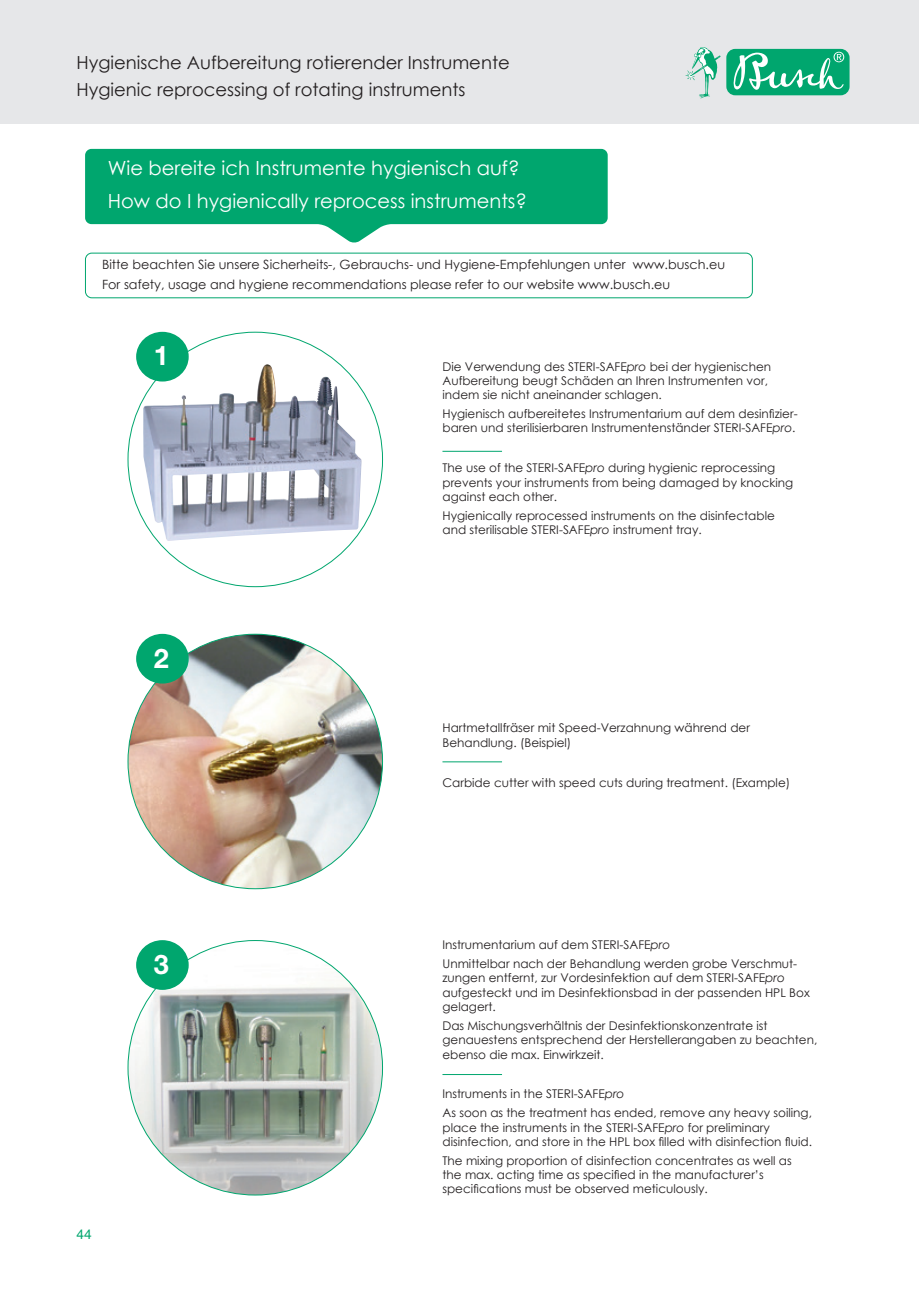
<style>
.page{position:relative;width:919px;height:1289px;background:#fff}
.page>*{position:absolute;margin:0;border:0;box-sizing:border-box;transform-origin:0 0}
.t1{font:700 27px "Helvetica Neue";color:#fff}
.t2{font:19.5px/33px "Century Gothic";color:#fff}
.t3{font:18px/27px "Century Gothic";color:#231f20}
.t4{font:13.5px "Helvetica";color:#00a66e}
.t5{font:12.75px/19.5px "Century Gothic";color:#231f20}
.t6{font:12px/14.4px "Century Gothic";color:#231f20}
.s1{font-style:italic}
</style>
<div class="page">
<div style="left:0;top:0;width:918px;height:123px;background:#e6e7e9"></div>
<div style="left:726px;top:49px;width:123px;height:46px;background:#00a66e;border-radius:9px"></div>
<svg style="left:733px;top:52px;width:111px;height:38px"></svg>
<svg style="left:685px;top:47px;width:35px;height:52px"></svg>
<div style="left:137px;top:332px;width:51px;height:49px;background:#00a66e;border-radius:50%"></div>
<div style="left:136px;top:332px;width:53px;height:49px;border:2px solid #00a66e;border-radius:50%"></div>
<img style="left:143px;top:365px;width:219px;height:176px">
<img style="left:128px;top:634px;width:254px;height:254px;border-radius:127px">
<div style="left:137px;top:634px;width:51px;height:48px;background:#00a66e;border-radius:50%"></div>
<div style="left:136px;top:634px;width:53px;height:49px;border:2px solid #00a66e;border-radius:50%"></div>
<img style="left:128px;top:940px;width:254px;height:254px;border-radius:127px">
<div style="left:137px;top:940px;width:51px;height:49px;background:#00a66e;border-radius:50%"></div>
<div style="left:136px;top:940px;width:53px;height:49px;border:2px solid #00a66e;border-radius:50%"></div>
<svg style="left:85px;top:149px;width:522px;height:94px;fill:#00a66e"></svg>
<div style="left:85px;top:253px;width:667px;height:45px;border:1px solid #00a66e;border-radius:6px"></div>
<hr style="left:442px;top:451px;width:60px;height:1px;background:#00a66e">
<hr style="left:442px;top:761px;width:60px;height:1px;background:#00a66e">
<hr style="left:442px;top:1074px;width:60px;height:1px;background:#00a66e">
<h3 class="t3" style="left:77px;top:48px;width:434px">Hygienische Aufbereitung rotierender Instrumente<br>Hygienic reprocessing of rotating instruments</h3>
<h2 class="t2" style="left:108px;top:151px;width:421px">Wie bereite ich Instrumente hygienisch auf?<br>How do I hygienically reprocess instruments?</h2>
<p class="t5" style="left:102px;top:255px;width:624px">Bitte beachten Sie unsere Sicherheits-, Gebrauchs- und Hygiene-Empfehlungen unter www.busch.eu<br>For safety, usage and hygiene recommendations please refer to our website www.busch.eu</p>
<h1 class="t1" style="left:154px;top:338px;width:17px">1</h1>
<h1 class="t1" style="left:154px;top:641px;width:17px">2</h1>
<h1 class="t1" style="left:154px;top:947px;width:17px">3</h1>
<p class="t4" style="left:77px;top:1226px;width:17px">44</p>
<p class="t6" style="left:442px;top:359px;width:330px">Die Verwendung des STERI-SAFE<span class="s1">pro</span> bei der hygienischen<br>Aufbereitung beugt Schäden an Ihren Instrumenten vor, indem sie nicht aneinander schlagen.</p>
<p class="t6" style="left:442px;top:406px;width:356px">Hygienisch aufbereitetes Instrumentarium auf dem desinfizier&shy;baren und sterilisierbaren Instrumentenständer STERI-SAFE<span class="s1">pro</span>.</p>
<p class="t6" style="left:442px;top:460px;width:352px">The use of the STERI-SAFE<span class="s1">pro</span> during hygienic reprocessing prevents your instruments from being damaged by knocking against each other.</p>
<p class="t6" style="left:442px;top:508px;width:334px">Hygienically reprocessed instruments on the disinfectable and sterilisable STERI-SAFE<span class="s1">pro</span> instrument tray.</p>
<p class="t6" style="left:442px;top:720px;width:309px">Hartmetallfräser mit Speed-Verzahnung während der<br>Behandlung. (Beispiel)</p>
<p class="t6" style="left:442px;top:774px;width:349px">Carbide cutter with speed cuts during treatment. (Example)</p>
<p class="t6" style="left:442px;top:935px;width:356px;line-height:18.6px">Instrumentarium auf dem STERI-SAFE<span class="s1">pro<br></span>Unmittelbar nach der Behandlung werden grobe Verschmut-</p>
<p class="t6" style="left:442px;top:970px;width:369px">zungen entfernt, zur Vordesinfektion auf dem STERI-SAFE<span class="s1">pro </span>aufgesteckt und im Desinfektionsbad in der passenden HPL Box gelagert.</p>
<p class="t6" style="left:442px;top:1017px;width:376px">Das Mischungsverhältnis der Desinfektionskonzentrate ist genauestens entsprechend der Herstellerangaben zu beachten, ebenso die max. Einwirkzeit.</p>
<p class="t6" style="left:442px;top:1084px;width:371px;line-height:18.6px">Instruments in the STERI-SAFE<span class="s1">pro<br></span>As soon as the treatment has ended, remove any heavy soiling,</p>
<p class="t6" style="left:442px;top:1119px;width:371px">place the instruments in the STERI-SAFE<span class="s1">pro</span> for preliminary disinfection, and store in the HPL box filled with disinfection fluid.</p>
<p class="t6" style="left:442px;top:1152px;width:351px">The mixing proportion of disinfection concentrates as well as the max. acting time as specified in the manufacturer’s specifications must be observed meticulously.</p>
</div>
